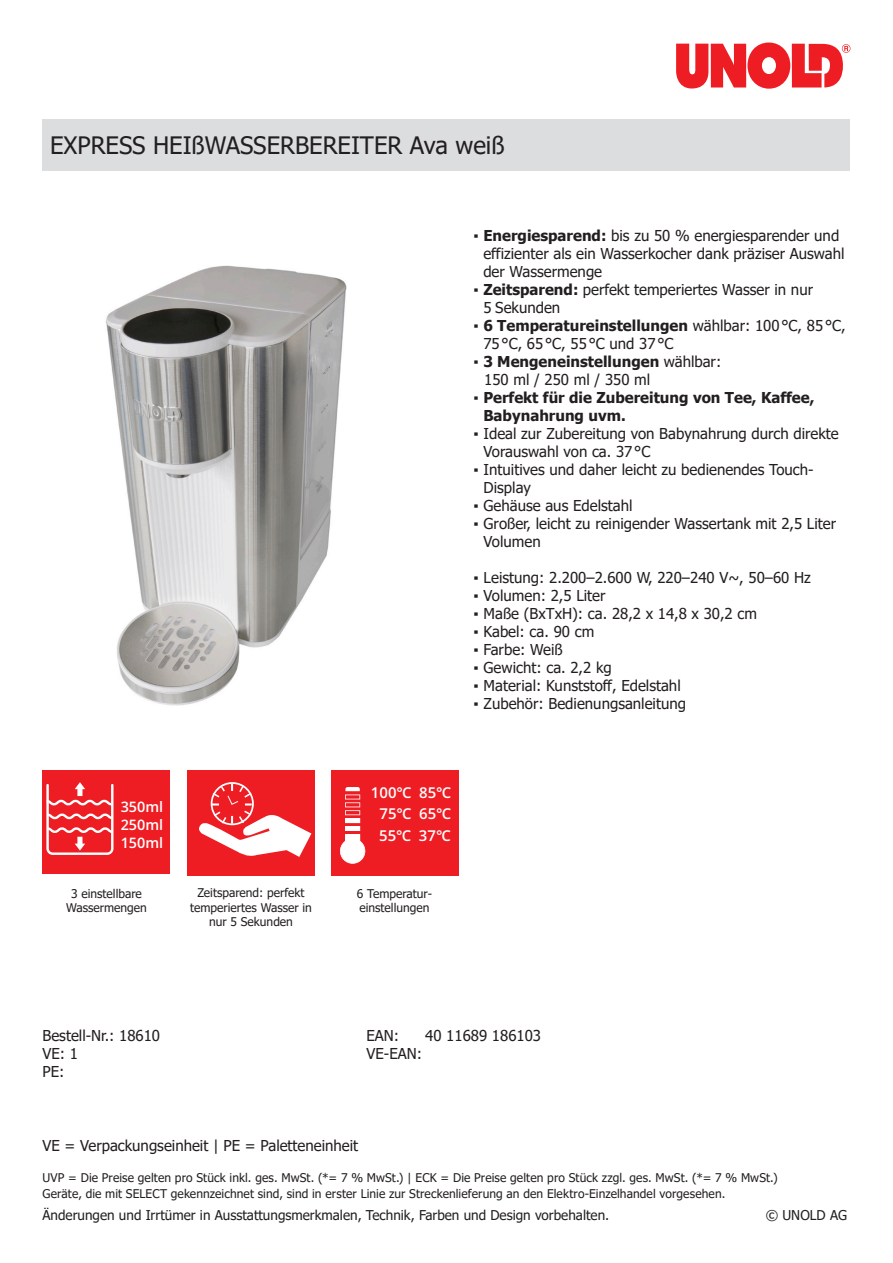
<style>
.page{position:relative;width:893px;height:1263px;background:#fff}
.page>*{position:absolute;margin:0;border:0;box-sizing:border-box;transform-origin:0 0}
.t1{font:24px "Tahoma";color:#231f20}
.t2{font:15px/18px "Tahoma";color:#231f20}
.t3{font:700 15px/18px "Tahoma";color:#231f20}
.t4{font:600 15px/21.6px "Open Sans";color:#fff;text-align:center}
.t5{font:600 14.4px "Open Sans";color:#fff}
.t6{font:13.5px "Tahoma";color:#231f20}
.t7{font:12px/14.4px "Tahoma";letter-spacing:.005em;color:#231f20}
.s1{font-weight:700}
</style>
<div class="page">
<svg style="left:676px;top:43px;width:174px;height:46px"></svg>
<div style="left:43px;top:119px;width:807px;height:51px;background:#dcdddf"></div>
<div style="left:43px;top:770px;width:127px;height:103px;background:#ee1d23"></div>
<svg style="left:46px;top:782px;width:67px;height:73px"></svg>
<div style="left:331px;top:770px;width:127px;height:106px;background:#ee1d23"></div>
<svg style="left:340px;top:787px;width:25px;height:77px"></svg>
<div style="left:187px;top:770px;width:128px;height:106px;background:#ee1d23"></div>
<div style="left:211px;top:782px;width:43px;height:43px;border:2px solid #fff;border-radius:50%"></div>
<svg style="left:199px;top:783px;width:112px;height:74px"></svg>
<img style="left:106px;top:265px;width:241px;height:441px">
<h1 class="t1" style="left:50px;top:129px;width:456px">EXPRESS HEIßWASSERBEREITER Ava weiß</h1>
<p class="t2" style="left:483px;top:227px;width:363px;text-indent:-10px"><span class="s1">▪ Energiesparend:</span> bis zu 50 % energiesparender und effizienter als ein Wasserkocher dank präziser Auswahl der Wassermenge</p>
<p class="t2" style="left:483px;top:281px;width:331px;text-indent:-10px"><span class="s1">▪ Zeitsparend:</span> perfekt temperiertes Wasser in nur<br>5 Sekunden</p>
<p class="t2" style="left:483px;top:317px;width:364px;text-indent:-10px"><span class="s1">▪ 6 Temperatureinstellungen</span> wählbar: 100°C, 85°C,<br>75°C, 65°C, 55°C und 37°C</p>
<p class="t2" style="left:484px;top:353px;width:239px;text-indent:-10px"><span class="s1">▪ 3 Mengeneinstellungen</span> wählbar:<br>150 ml / 250 ml / 350 ml</p>
<p class="t3" style="left:483px;top:389px;width:333px;text-indent:-10px">▪ Perfekt für die Zubereitung von Tee, Kaffee,<br>Babynahrung uvm.</p>
<p class="t2" style="left:484px;top:425px;width:357px;text-indent:-10px">▪ Ideal zur Zubereitung von Babynahrung durch direkte<br>Vorauswahl von ca. 37°C</p>
<p class="t2" style="left:484px;top:461px;width:331px;text-indent:-10px">▪ Intuitives und daher leicht zu bedienendes Touch-<br>Display</p>
<p class="t2" style="left:474px;top:497px;width:160px">▪ Gehäuse aus Edelstahl</p>
<p class="t2" style="left:484px;top:515px;width:354px;text-indent:-10px">▪ Großer, leicht zu reinigender Wassertank mit 2,5 Liter<br>Volumen</p>
<p class="t2" style="left:474px;top:569px;width:339px">▪ Leistung: 2.200–2.600 W, 220–240 V~, 50–60 Hz</p>
<p class="t2" style="left:474px;top:587px;width:133px">▪ Volumen: 2,5 Liter</p>
<p class="t2" style="left:474px;top:605px;width:285px">▪ Maße (BxTxH): ca. 28,2 x 14,8 x 30,2 cm</p>
<p class="t2" style="left:474px;top:623px;width:122px">▪ Kabel: ca. 90 cm</p>
<p class="t2" style="left:474px;top:641px;width:91px">▪ Farbe: Weiß</p>
<p class="t2" style="left:474px;top:659px;width:140px">▪ Gewicht: ca. 2,2 kg</p>
<p class="t2" style="left:474px;top:677px;width:209px">▪ Material: Kunststoff, Edelstahl</p>
<p class="t2" style="left:474px;top:695px;width:214px">▪ Zubehör: Bedienungsanleitung</p>
<p class="t5" style="left:121px;top:797px;width:44px">350ml</p>
<p class="t5" style="left:121px;top:815px;width:44px">250ml</p>
<p class="t5" style="left:121px;top:833px;width:44px">150ml</p>
<p class="t4" style="left:371px;top:781px;width:82px">100°C 85°C<br>75°C 65°C<br>55°C 37°C</p>
<p class="t7" style="left:190px;top:886px;width:123px;text-align:center">Zeitsparend: perfekt temperiertes Wasser in nur 5 Sekunden</p>
<p class="t7" style="left:66px;top:887px;width:82px;text-align:center">3 einstellbare<br>Wassermengen</p>
<p class="t7" style="left:357px;top:887px;width:77px">6 Temperatur&shy;einstellungen</p>
<p class="t2" style="left:43px;top:1027px;width:119px">Bestell-Nr.: 18610</p>
<p class="t2" style="left:367px;top:1027px;width:34px">EAN:</p>
<p class="t2" style="left:425px;top:1027px;width:117px">40 11689 186103</p>
<p class="t2" style="left:43px;top:1045px;width:37px">VE: 1</p>
<p class="t2" style="left:367px;top:1045px;width:57px">VE-EAN:</p>
<p class="t2" style="left:43px;top:1063px;width:23px">PE:</p>
<p class="t2" style="left:43px;top:1138px;width:317px">VE = Verpackungseinheit | PE = Paletteneinheit</p>
<p class="t7" style="left:43px;top:1170px;width:737px;line-height:16.2px">UVP = Die Preise gelten pro Stück inkl. ges. MwSt. (*= 7 % MwSt.) | ECK = Die Preise gelten pro Stück zzgl. ges. MwSt. (*= 7 % MwSt.)<br>Geräte, die mit SELECT gekennzeichnet sind, sind in erster Linie zur Streckenlieferung an den Elektro-Einzelhandel vorgesehen.</p>
<p class="t6" style="left:43px;top:1206px;width:568px">Änderungen und Irrtümer in Ausstattungsmerkmalen, Technik, Farben und Design vorbehalten.</p>
<p class="t6" style="left:766px;top:1206px;width:83px">© UNOLD AG</p>
</div>
